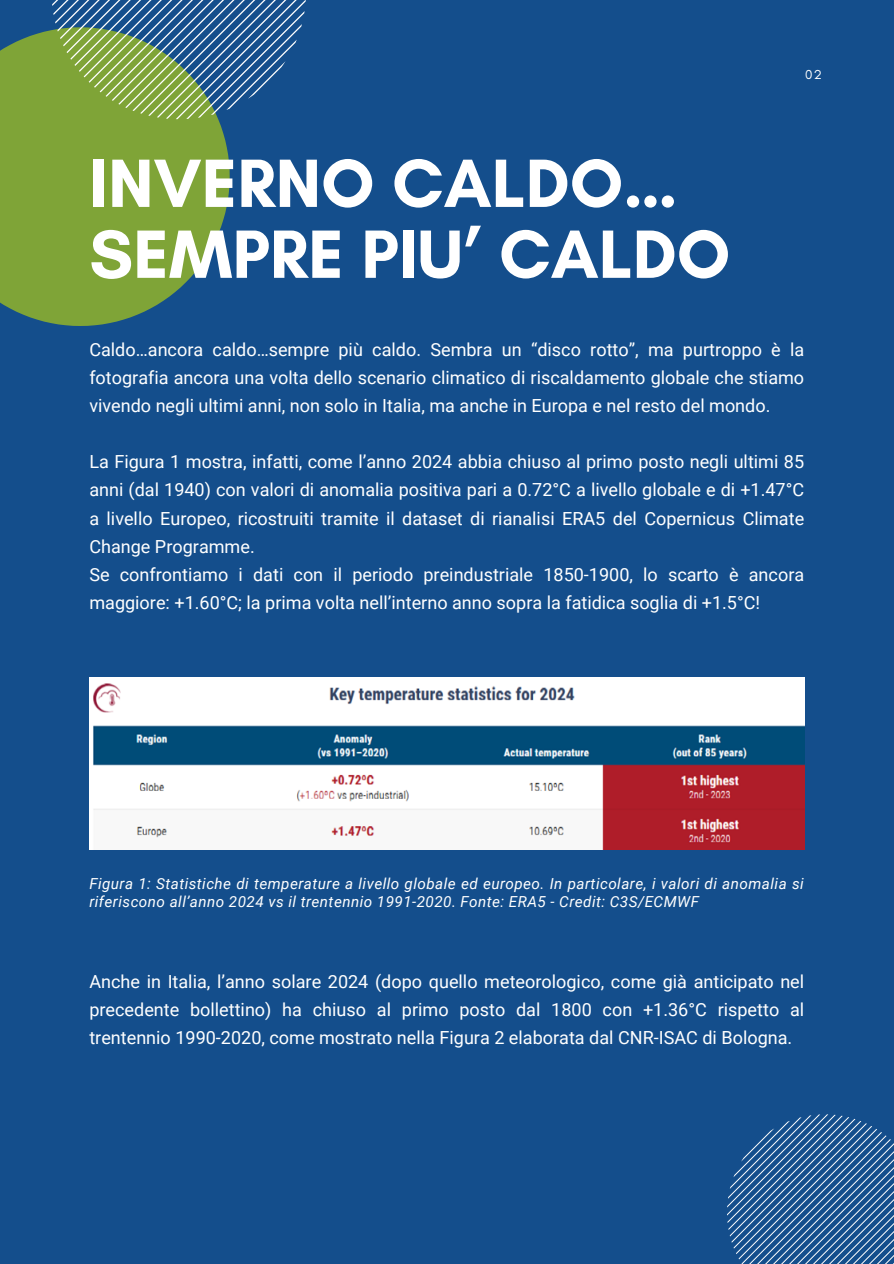
<style>
.page{position:relative;width:894px;height:1264px;background:#fff}
.page>*{position:absolute;margin:0;border:0;box-sizing:border-box;transform-origin:0 0}
.t1{font:700 69.45px/70.8px "Glacial Indifference";color:#fff}
.t2{font:18px/28.2px "Roboto";color:#fff;text-align:justify}
.t3{font:italic 15.15px/18px "Roboto";letter-spacing:.03em;color:#fff}
.t4{font:13.2px "Glacial Indifference";color:#fff}
</style>
<div class="page">
<div style="left:0;top:0;width:893px;height:1263px;background:#144e8c"></div>
<svg style="left:0;top:30px;width:230px;height:296px;background:#729941"></svg>
<svg style="left:52px;top:0;width:254px;height:119px"></svg>
<svg style="left:727px;top:1114px;width:166px;height:149px"></svg>
<img style="left:89px;top:677px;width:715px;height:172px">
<h1 class="t1" style="left:89px;top:147px;width:642px">INVERNO CALDO…<br>SEMPRE PIU’ CALDO</h1>
<h2 class="t4" style="left:804px;top:66px;width:18px">02</h2>
<p class="t2" style="left:89px;top:335px;width:716px">Caldo…ancora caldo…sempre più caldo. Sembra un “disco rotto”, ma purtroppo è la fotografia ancora una volta dello scenario climatico di riscaldamento globale che stiamo vivendo negli ultimi anni, non solo in Italia, ma anche in Europa e nel resto del mondo.</p>
<p class="t2" style="left:89px;top:448px;width:716px;text-align:left">La Figura 1 mostra, infatti, come l’anno 2024 abbia chiuso al primo posto negli ultimi 85 anni (dal 1940) con valori di anomalia positiva pari a 0.72°C a livello globale e di +1.47°C a livello Europeo, ricostruiti tramite il dataset di rianalisi ERA5 del Copernicus Climate Change Programme.<br>Se confrontiamo i dati con il periodo preindustriale 1850-1900, lo scarto è ancora maggiore: +1.60°C; la prima volta nell’interno anno sopra la fatidica soglia di +1.5°C!</p>
<h2 class="t3" style="left:89px;top:875px;width:715px">Figura 1: Statistiche di temperature a livello globale ed europeo. In particolare, i valori di anomalia si riferiscono all’anno 2024 vs il trentennio 1991-2020. Fonte: ERA5 - Credit: C3S/ECMWF</h2>
<p class="t2" style="left:89px;top:967px;width:716px">Anche in Italia, l’anno solare 2024 (dopo quello meteorologico, come già anticipato nel precedente bollettino) ha chiuso al primo posto dal 1800 con +1.36°C rispetto al trentennio 1990-2020, come mostrato nella Figura 2 elaborata dal CNR-ISAC di Bologna.</p>
</div>
